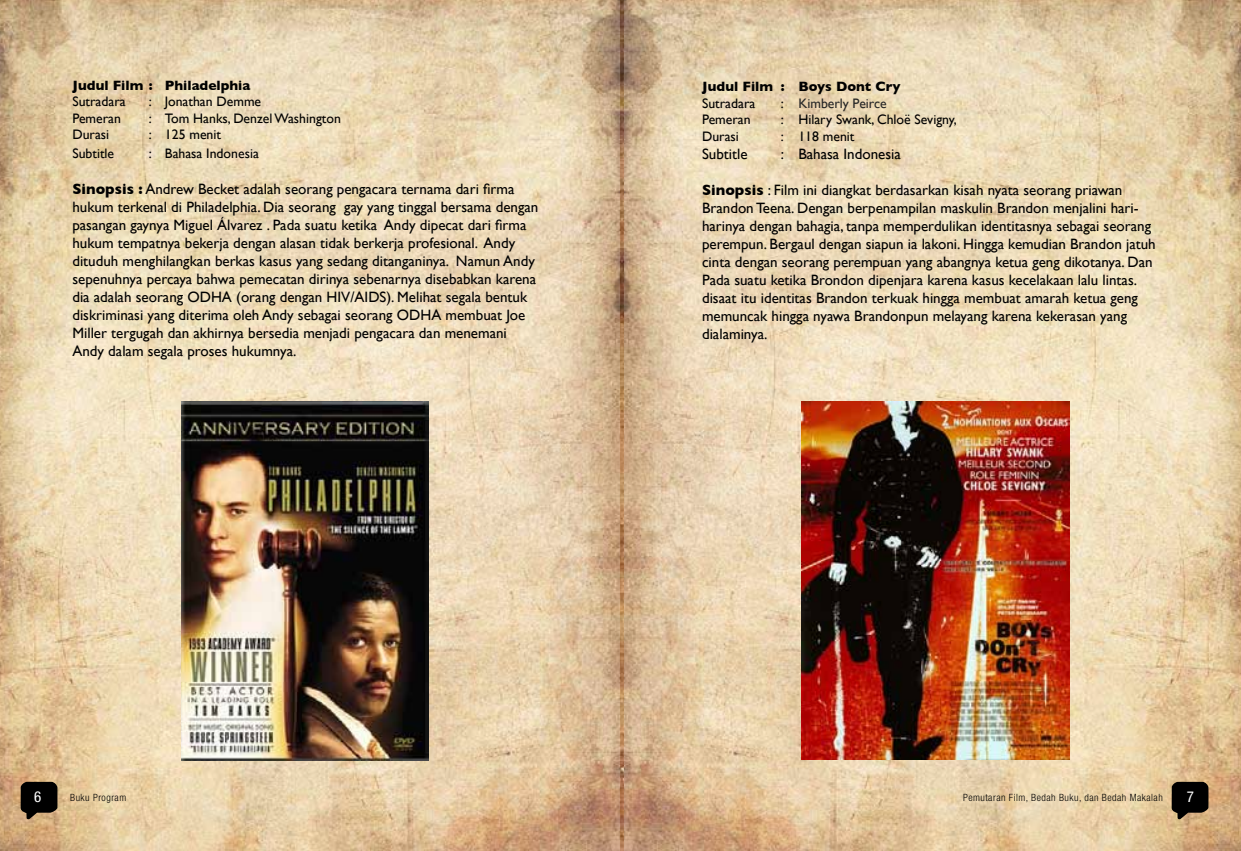
<style>
.page{position:relative;width:1241px;height:851px;background:#fff}
.page>*{position:absolute;margin:0;border:0;box-sizing:border-box;transform-origin:0 0}
.t1{font:15px/18px "Gill Sans";color:#000}
.t2{font:condensed 15px "Helvetica Neue LT Std";color:#fff}
.t3{font:13.75px "Gill Sans";color:#000}
.t4{font:700 13.75px "Gill Sans";color:#000}
.t5{font:13.75px "Gill Sans";color:#262626}
.t6{font:300 condensed 10px "Helvetica Neue LT Std";letter-spacing:.05em;color:#000}
.s1{font-weight:700}
.s2{color:#000}
</style>
<div class="page">
<img style="left:623px;top:0;width:617px;height:850px">
<svg style="left:1171px;top:781px;width:37px;height:38px"></svg>
<img style="left:0;top:0;width:623px;height:850px">
<svg style="left:21px;top:781px;width:36px;height:38px"></svg>
<img style="left:801px;top:401px;width:268px;height:358px">
<img style="left:182px;top:401px;width:246px;height:359px">
<p class="t4" style="left:72px;top:77px;width:179px">Judul Film : Philadelphia</p>
<p class="t3" style="left:72px;top:94px;width:55px">Sutradara</p>
<p class="t3" style="left:149px;top:94px;width:114px">: Jonathan Demme</p>
<p class="t3" style="left:72px;top:110px;width:50px">Pemeran</p>
<p class="t3" style="left:149px;top:110px;width:194px">: Tom Hanks, Denzel Washington</p>
<p class="t3" style="left:72px;top:127px;width:38px">Durasi</p>
<p class="t3" style="left:149px;top:127px;width:74px">: 125 menit</p>
<p class="t3" style="left:72px;top:145px;width:43px">Subtitle</p>
<p class="t3" style="left:149px;top:145px;width:112px">: Bahasa Indonesia</p>
<p class="t1" style="left:72px;top:179px;width:467px"><span class="s1">Sinopsis :</span> Andrew Becket adalah seorang pengacara ternama dari firma hukum terkenal di Philadelphia. Dia seorang gay yang tinggal bersama dengan pasangan gaynya Miguel Álvarez . Pada suatu ketika Andy dipecat dari firma hukum tempatnya bekerja dengan alasan tidak berkerja profesional. Andy dituduh menghilangkan berkas kasus yang sedang ditanganinya. Namun Andy sepenuhnya percaya bahwa pemecatan dirinya sebenarnya disebabkan karena dia adalah seorang ODHA (orang dengan HIV/AIDS). Melihat segala bentuk diskriminasi yang diterima oleh Andy sebagai seorang ODHA membuat Joe Miller tergugah dan akhirnya bersedia menjadi pengacara dan menemani Andy dalam segala proses hukumnya.</p>
<p class="t4" style="left:702px;top:78px;width:200px">Judul Film : Boys Dont Cry</p>
<p class="t3" style="left:702px;top:95px;width:55px">Sutradara</p>
<p class="t5" style="left:780px;top:95px;width:107px"><span class="s2">:</span> Kimberly Peirce</p>
<p class="t3" style="left:702px;top:111px;width:50px">Pemeran</p>
<p class="t3" style="left:780px;top:111px;width:177px">: Hilary Swank, Chloë Sevigny,</p>
<p class="t3" style="left:702px;top:128px;width:38px">Durasi</p>
<p class="t3" style="left:780px;top:128px;width:75px">: 118 menit</p>
<p class="t1" style="left:702px;top:144px;width:47px">Subtitle</p>
<p class="t1" style="left:780px;top:144px;width:121px">: Bahasa Indonesia</p>
<p class="t1" style="left:702px;top:180px;width:455px"><span class="s1">Sinopsis</span> : Film ini diangkat berdasarkan kisah nyata seorang priawan Brandon Teena. Dengan berpenampilan maskulin Brandon menjalini hari&shy;harinya dengan bahagia, tanpa memperdulikan identitasnya sebagai seorang perempun. Bergaul dengan siapun ia lakoni. Hingga kemudian Brandon jatuh cinta dengan seorang perempuan yang abangnya ketua geng dikotanya. Dan Pada suatu ketika Brondon dipenjara karena kasus kecelakaan lalu lintas. disaat itu identitas Brandon terkuak hingga membuat amarah ketua geng memuncak hingga nyawa Brandonpun melayang karena kekerasan yang dialaminya.</p>
<p class="t2" style="left:34px;top:788px;width:9px">6</p>
<p class="t6" style="left:70px;top:792px;width:58px">Buku Program</p>
<p class="t6" style="left:962px;top:792px;width:201px">Pemutaran Film, Bedah Buku, dan Bedah Makalah</p>
<p class="t2" style="left:1186px;top:788px;width:9px">7</p>
</div>
